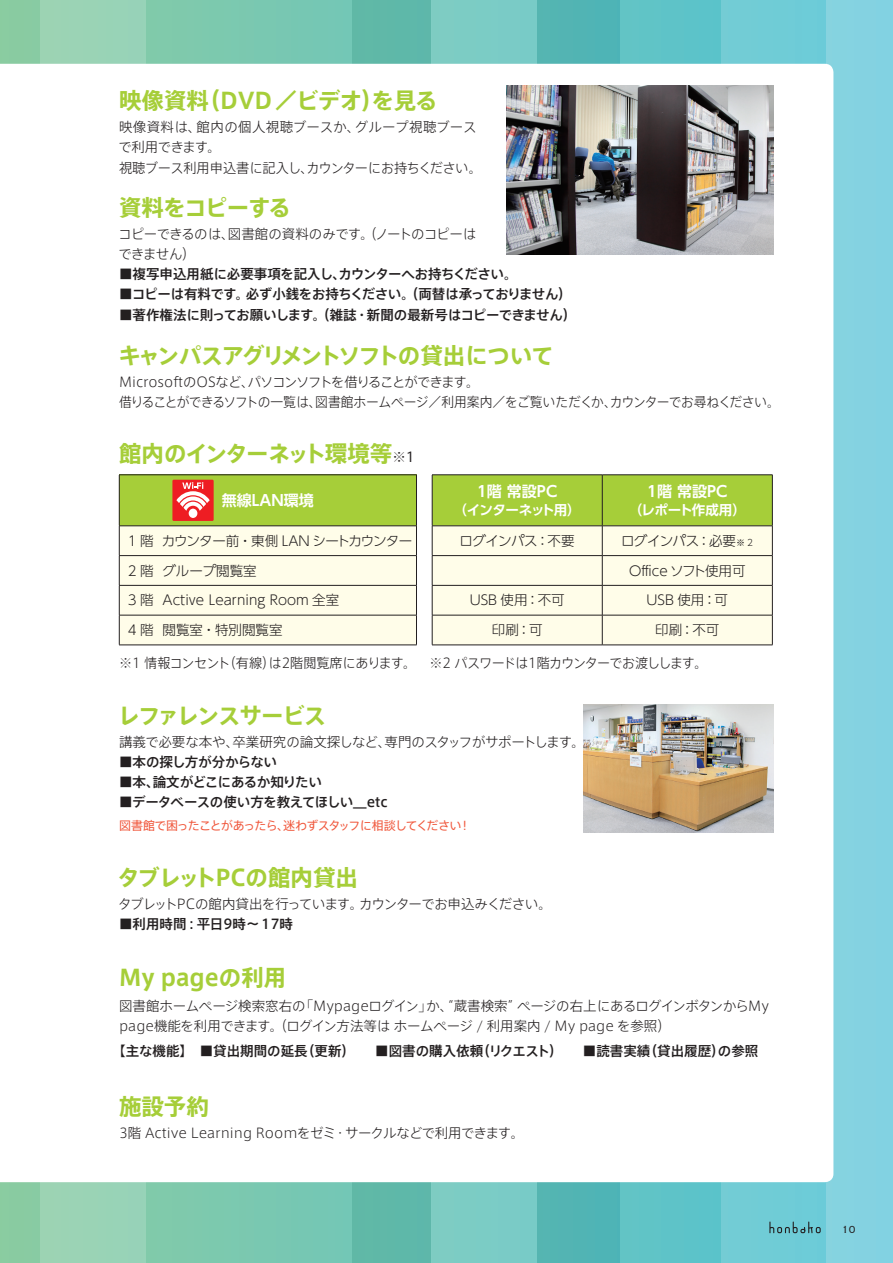
<style>
.page{position:relative;width:893px;height:1263px;background:#fff}
.page>*{position:absolute;margin:0;border:0;box-sizing:border-box;transform-origin:0 0}
.t1{font:700 22.5px "Axis Std";color:#a6ce39}
.t2{font:700 22.5px "Axis Std";letter-spacing:-.08em;color:#a6ce39}
.t3{font:700 22.5px "Axis Std";letter-spacing:-.055em;color:#a6ce39}
.t4{font:700 22.5px "Axis Std";letter-spacing:-.035em;color:#a6ce39}
.t5{font:700 22.5px "Axis Std";letter-spacing:-.07em;color:#a6ce39}
.t6{font:700 15px "UD Shin Go Pro De";color:#fff}
.t7{font:300 13.5px/20.2px "Axis Std";letter-spacing:-.025em;color:#231f20}
.t8{font:500 13.5px "Axis Std";letter-spacing:-.01em;color:#231f20}
.t9{font:300 13.5px "Axis Std";letter-spacing:-.055em;color:#231f20}
.t10{font:300 13.5px "UD Shin Go Pro";color:#231f20}
.t11{font:300 13.5px "Axis Std";letter-spacing:-.05em;color:#231f20;scale:.95 1}
.t12{font:300 13.5px "Axis Std";color:#231f20}
.t13{font:500 13.5px "Axis Std";letter-spacing:-.04em;color:#231f20}
.t14{font:300 13.5px/20.2px "Axis Std";letter-spacing:.015em;color:#231f20}
.t15{font:300 13.5px "Axis Std";letter-spacing:-.075em;color:#231f20}
.t16{font:300 13.5px "UD Shin Go Pro";letter-spacing:-.065em;color:#231f20}
.t17{font:500 13.5px "Axis Std";letter-spacing:-.03em;color:#231f20}
.t18{font:300 13.5px "UD Shin Go Pro";letter-spacing:-.035em;color:#231f20}
.t19{font:500 13.5px "Axis Std";letter-spacing:-.05em;color:#231f20}
.t20{font:700 13.5px "UD Shin Go Pro De";letter-spacing:-.05em;color:#fff}
.t21{font:700 13.5px "UD Shin Go Pro De";letter-spacing:-.025em;color:#fff}
.t22{font:13.5px "Copperplate Gothic Std 29 BC";color:#231f20}
.t23{font:12px "Axis Std";letter-spacing:-.06em;color:#f0593e}
.s1{font-weight:400;font-size:13.5px;color:#231f20}
.s2{font-size:9px}
</style>
<div class="page">
<svg style="left:352px;top:0;width:268px;height:1263px;background:#58b6ae"></svg>
<div style="left:146px;top:0;width:206px;height:1263px;background:#7bc8b0"></div>
<div style="left:431px;top:0;width:105px;height:1263px;background:#7bccc5"></div>
<div style="left:620px;top:0;width:101px;height:1263px;background:#5ec3c8"></div>
<div style="left:0;top:0;width:41px;height:1263px;background:#89cba1"></div>
<div style="left:41px;top:0;width:105px;height:1263px;background:#9ad3b5"></div>
<div style="left:721px;top:0;width:105px;height:1263px;background:#70ccd6"></div>
<div style="left:826px;top:0;width:67px;height:1263px;background:#84d2e1"></div>
<div style="left:0;top:64px;width:833px;height:1118px;background:#fff"></div>
<div style="left:119px;top:475px;width:297px;height:51px;background:#a6ce39"></div>
<hr style="left:119px;top:474px;width:298px;height:1px;background:#231f20">
<hr style="left:119px;top:475px;width:1px;height:51px;background:#231f20">
<hr style="left:416px;top:475px;width:1px;height:51px;background:#231f20">
<div style="left:119px;top:526px;width:298px;height:119px;background:#fffde9"></div>
<hr style="left:119px;top:615px;width:298px;height:1px;background:#231f20">
<hr style="left:119px;top:615px;width:1px;height:30px;background:#231f20">
<hr style="left:416px;top:615px;width:1px;height:30px;background:#231f20">
<hr style="left:119px;top:645px;width:298px;height:1px;background:#231f20">
<hr style="left:432px;top:474px;width:170px;height:1px;background:#231f20">
<hr style="left:602px;top:474px;width:171px;height:1px;background:#231f20">
<svg style="left:432px;top:475px;width:341px;height:170px;background:#dde8ae"></svg>
<hr style="left:432px;top:615px;width:170px;height:1px;background:#231f20">
<hr style="left:432px;top:615px;width:1px;height:30px;background:#231f20">
<hr style="left:602px;top:615px;width:171px;height:1px;background:#231f20">
<hr style="left:602px;top:615px;width:1px;height:30px;background:#231f20">
<hr style="left:772px;top:615px;width:1px;height:30px;background:#231f20">
<hr style="left:432px;top:645px;width:170px;height:1px;background:#231f20">
<hr style="left:602px;top:645px;width:171px;height:1px;background:#231f20">
<img style="left:506px;top:85px;width:268px;height:169px">
<img style="left:583px;top:704px;width:191px;height:129px">
<div style="left:172px;top:480px;width:42px;height:41px;background:#ee1d23"></div>
<div style="left:189px;top:509px;width:8px;height:9px;background:#fff;border-radius:50%"></div>
<svg style="left:176px;top:482px;width:34px;height:29px"></svg>
<svg style="left:769px;top:1221px;width:52px;height:12px"></svg>
<p class="t1" style="left:119px;top:83px;width:320px">映像資料（DVD／ビデオ）を見る</p>
<p class="t14" style="left:119px;top:116px;width:360px">映像資料は、館内の個人視聴ブースか、グループ視聴ブースで利用できます。</p>
<p class="t7" style="left:119px;top:156px;width:364px">視聴ブース利用申込書に記入し、カウンターにお持ちください。</p>
<p class="t4" style="left:119px;top:190px;width:173px">資料をコピーする</p>
<p class="t7" style="left:119px;top:222px;width:359px">コピーできるのは、図書館の資料のみです。（ノートのコピーはできません）</p>
<p class="t8" style="left:119px;top:264px;width:400px">■複写申込用紙に必要事項を記入し、カウンターへお持ちください。</p>
<p class="t13" style="left:119px;top:284px;width:454px">■コピーは有料です。必ず小銭をお持ちください。（両替は承っておりません）</p>
<p class="t8" style="left:119px;top:304px;width:459px">■著作権法に則ってお願いします。（雑誌・新聞の最新号はコピーできません）</p>
<p class="t2" style="left:118px;top:339px;width:437px">キャンパスアグリメントソフトの貸出について</p>
<p class="t15" style="left:119px;top:372px;width:362px">MicrosoftのOSなど、パソコンソフトを借りることができます。</p>
<p class="t11" style="left:119px;top:392px;width:697px">借りることができるソフトの一覧は、図書館ホームページ／利用案内／をご覧いただくか、カウンターでお尋ねください。</p>
<p class="t3" style="left:119px;top:436px;width:297px">館内のインターネット環境等<span class="s1">※1</span></p>
<p class="t6" style="left:222px;top:488px;width:93px">無線LAN環境</p>
<p class="t16" style="left:128px;top:530px;width:286px">1 階 カウンター前・東側 LAN シートカウンター</p>
<p class="t10" style="left:128px;top:559px;width:130px">2 階 グループ閲覧室</p>
<p class="t10" style="left:128px;top:589px;width:213px">3 階 Active Learning Room 全室</p>
<p class="t10" style="left:128px;top:619px;width:156px">4 階 閲覧室・特別閲覧室</p>
<p class="t6" style="left:477px;top:480px;width:82px">1階 常設PC</p>
<p class="t20" style="left:454px;top:499px;width:129px">（インターネット用）</p>
<p class="t6" style="left:647px;top:480px;width:82px">1階 常設PC</p>
<p class="t21" style="left:629px;top:499px;width:119px">（レポート作成用）</p>
<p class="t18" style="left:460px;top:530px;width:116px">ログインパス：不要</p>
<p class="t18" style="left:621px;top:530px;width:134px">ログインパス：必要<span class="s2">※ 2</span></p>
<p class="t10" style="left:629px;top:559px;width:118px">Office ソフト使用可</p>
<p class="t10" style="left:470px;top:589px;width:97px">USB 使用：不可</p>
<p class="t10" style="left:646px;top:589px;width:83px">USB 使用：可</p>
<p class="t10" style="left:492px;top:619px;width:52px">印刷：可</p>
<p class="t10" style="left:655px;top:619px;width:66px">印刷：不可</p>
<p class="t9" style="left:119px;top:653px;width:590px">※1 情報コンセント（有線）は2階閲覧席にあります。　※2 パスワードは1階カウンターでお渡しします。</p>
<p class="t5" style="left:118px;top:698px;width:210px">レファレンスサービス</p>
<p class="t7" style="left:119px;top:731px;width:467px">講義で必要な本や、卒業研究の論文探しなど、専門のスタッフがサポートします。</p>
<p class="t8" style="left:119px;top:752px;width:160px">■本の探し方が分からない</p>
<p class="t19" style="left:119px;top:772px;width:204px">■本、論文がどこにあるか知りたい</p>
<p class="t17" style="left:119px;top:792px;width:270px">■データベースの使い方を教えてほしい＿etc</p>
<p class="t23" style="left:119px;top:816px;width:353px">図書館で困ったことがあったら、迷わずスタッフに相談してください！</p>
<p class="t1" style="left:118px;top:860px;width:242px">タブレットPCの館内貸出</p>
<p class="t9" style="left:118px;top:894px;width:435px">タブレットPCの館内貸出を行っています。カウンターでお申込みください。</p>
<p class="t8" style="left:119px;top:914px;width:175px">■利用時間：平日9時〜17時</p>
<p class="t1" style="left:119px;top:960px;width:169px">My pageの利用</p>
<p class="t7" style="left:119px;top:994px;width:651px">図書館ホームページ検索窓右の「Mypageログイン」か、“蔵書検索”ページの右上にあるログインボタンからMy page機能を利用できます。（ログイン方法等は ホームページ / 利用案内 / My page を参照）</p>
<p class="t8" style="left:112px;top:1041px;width:648px">【主な機能】　■貸出期間の延長（更新）　　■図書の購入依頼（リクエスト）　　■読書実績（貸出履歴）の参照</p>
<p class="t4" style="left:119px;top:1089px;width:91px">施設予約</p>
<p class="t12" style="left:119px;top:1123px;width:407px">3階 Active Learning Roomをゼミ・サークルなどで利用できます。</p>
<p class="t22" style="left:842px;top:1223px;width:15px">10</p>
</div>
